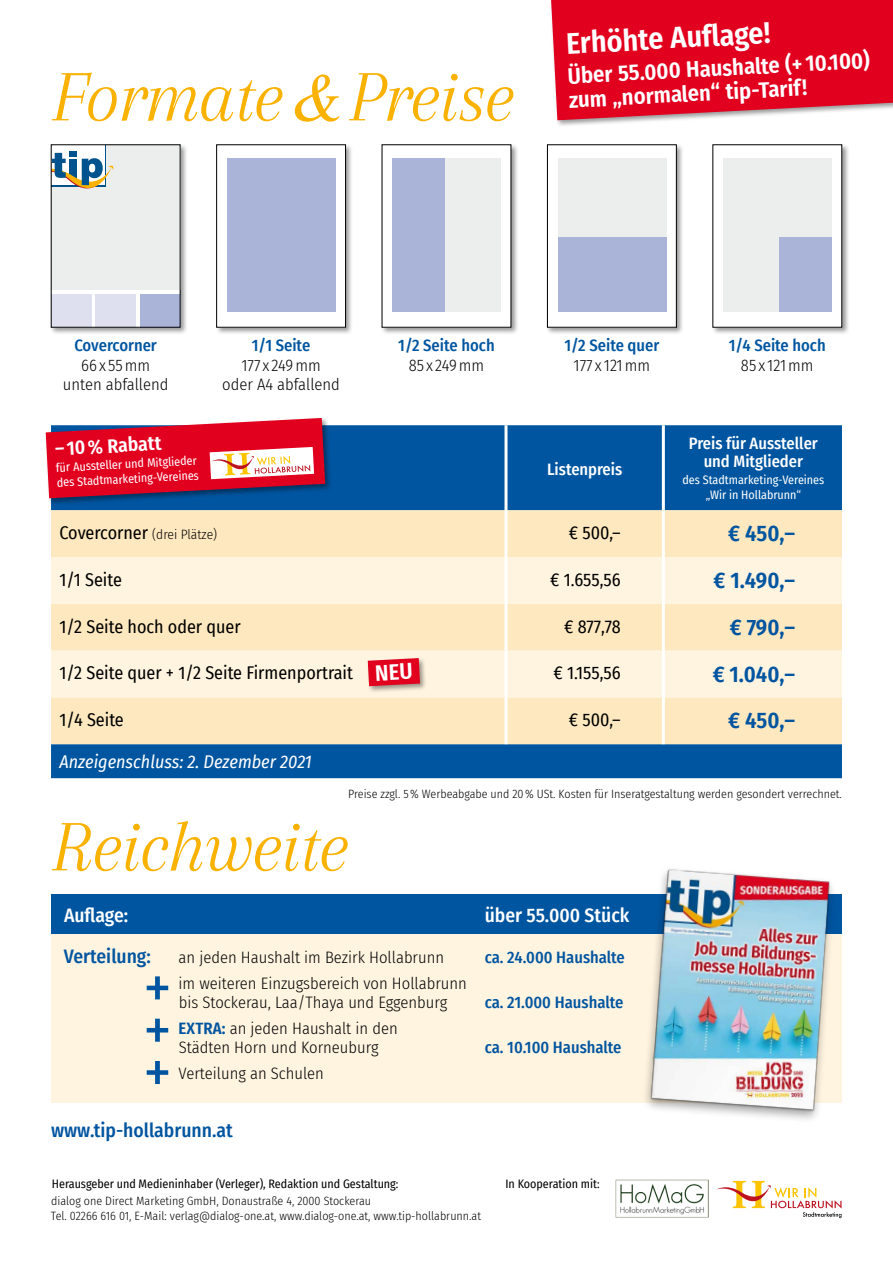
<style>
.page{position:relative;width:893px;height:1263px;background:#fff}
.page>*{position:absolute;margin:0;border:0;box-sizing:border-box;transform-origin:0 0}
.t1{font:italic 75px "Arapey";letter-spacing:-.02em;color:#f9b200}
.t2{font:600 30px "Fira Sans Condensed";color:#fff}
.t3{font:600 22.5px/24px "Fira Sans Condensed";color:#fff}
.t4{font:600 22.5px "Fira Sans Condensed";color:#0055a0}
.t5{font:500 19.5px "Fira Sans Condensed";color:#0055a0}
.t6{font:500 19.5px "Fira Sans Condensed";color:#fff}
.t7{font:600 19.5px "Fira Sans Condensed";color:#fff}
.t8{font:18px "Fira Sans Condensed";color:#000}
.t9{font:italic 18px "Fira Sans Condensed";color:#fff}
.t10{font:300 16.5px/19.5px "Fira Sans Condensed";color:#000;text-align:center}
.t11{font:500 16.5px "Fira Sans Condensed";color:#0055a0}
.t12{font:500 16.5px/18px "Fira Sans Condensed";color:#fff;text-align:center}
.t13{font:300 13.5px "Fira Sans Condensed";letter-spacing:-.005em;color:#000}
.t14{font:300 12px/15px "Fira Sans Condensed";color:#000}
.t15{font:12px/15px "Fira Sans Condensed";color:#fff;text-align:center}
.t16{font:12px "Fira Sans Condensed";color:#000}
.s1{font-family:"Times";font-size:69px}
.s2{font-weight:400;font-size:18px}
.s3{font-weight:600;color:#0055a0}
</style>
<div class="page">
<div style="left:49px;top:143px;width:139px;height:192px;background:#000;opacity:.4"></div>
<div style="left:51px;top:145px;width:129px;height:182px;background:#fff"></div>
<div style="left:51px;top:294px;width:41px;height:33px;background:#dee0f0"></div>
<div style="left:95px;top:294px;width:41px;height:33px;background:#dee0f0"></div>
<div style="left:140px;top:294px;width:40px;height:33px;background:#a9b4d8"></div>
<div style="left:51px;top:145px;width:129px;height:145px;background:#eceded"></div>
<div style="left:51px;top:145px;width:53px;height:40px;background:#fff"></div>
<div style="left:69px;top:151px;width:8px;height:6px;background:#00538d"></div>
<svg style="left:53px;top:153px;width:60px;height:36px"></svg>
<div style="left:215px;top:143px;width:139px;height:192px;background:#000;opacity:.4"></div>
<div style="left:217px;top:145px;width:129px;height:182px;background:#fff"></div>
<div style="left:216px;top:145px;width:130px;height:182px;border:1px solid #000"></div>
<div style="left:227px;top:159px;width:109px;height:153px;background:#a9b4d8"></div>
<div style="left:380px;top:143px;width:139px;height:192px;background:#000;opacity:.4"></div>
<div style="left:382px;top:145px;width:129px;height:182px;background:#fff"></div>
<div style="left:392px;top:159px;width:109px;height:153px;background:#eceded"></div>
<div style="left:392px;top:159px;width:53px;height:153px;background:#a9b4d8"></div>
<div style="left:546px;top:143px;width:138px;height:192px;background:#000;opacity:.4"></div>
<div style="left:547px;top:145px;width:129px;height:182px;background:#fff"></div>
<div style="left:558px;top:159px;width:109px;height:153px;background:#eceded"></div>
<div style="left:558px;top:238px;width:109px;height:74px;background:#a9b4d8"></div>
<div style="left:711px;top:143px;width:139px;height:192px;background:#000;opacity:.4"></div>
<div style="left:713px;top:145px;width:129px;height:182px;background:#fff"></div>
<div style="left:723px;top:159px;width:109px;height:153px;background:#eceded"></div>
<div style="left:780px;top:238px;width:52px;height:74px;background:#a9b4d8"></div>
<div style="left:51px;top:425px;width:791px;height:353px;background:#0055a0"></div>
<div style="left:51px;top:510px;width:791px;height:234px;background:#fee8bf"></div>
<svg style="left:51px;top:557px;width:791px;height:140px;background:#feefd4"></svg>
<hr style="left:504px;top:510px;width:3px;height:47px;background:#fff">
<hr style="left:662px;top:510px;width:3px;height:47px;background:#fff">
<hr style="left:504px;top:557px;width:3px;height:47px;background:#fff">
<hr style="left:662px;top:557px;width:3px;height:47px;background:#fff">
<hr style="left:504px;top:604px;width:3px;height:47px;background:#fff">
<hr style="left:662px;top:604px;width:3px;height:47px;background:#fff">
<hr style="left:504px;top:651px;width:3px;height:46px;background:#fff">
<hr style="left:662px;top:651px;width:3px;height:46px;background:#fff">
<hr style="left:504px;top:697px;width:3px;height:47px;background:#fff">
<hr style="left:662px;top:697px;width:3px;height:47px;background:#fff">
<hr style="left:504px;top:425px;width:3px;height:85px;background:#fff">
<hr style="left:662px;top:425px;width:3px;height:85px;background:#fff">
<div style="left:44px;top:416px;width:289px;height:90px;background:#000;opacity:.4"></div>
<div style="left:548px;top:0;width:345px;height:128px;background:#000;opacity:.4"></div>
<svg style="left:551px;top:0;width:342px;height:120px;background:#e1122e"></svg>
<svg style="left:46px;top:418px;width:279px;height:80px"></svg>
<div style="left:366px;top:657px;width:61px;height:36px;background:#000;opacity:.4"></div>
<img style="left:616px;top:1179px;width:92px;height:39px">
<div style="left:716px;top:1179px;width:128px;height:40px;background:linear-gradient(to bottom,#fff,#fff)"></div>
<svg style="left:716px;top:1181px;width:125px;height:37px"></svg>
<div style="left:51px;top:894px;width:791px;height:208px;background:#fff4e0"></div>
<div style="left:51px;top:894px;width:791px;height:40px;background:#0055a0"></div>
<svg style="left:147px;top:976px;width:21px;height:23px"></svg>
<svg style="left:147px;top:1019px;width:21px;height:23px"></svg>
<svg style="left:147px;top:1061px;width:21px;height:23px"></svg>
<img style="left:643px;top:869px;width:196px;height:251px">
<svg style="left:368px;top:658px;width:52px;height:28px"></svg>
<h1 class="t1" style="left:51px;top:56px;width:465px">Formate<span class="s1">&amp;</span>Preise</h1>
<h2 class="t2" style="left:565px;top:19px;width:206px;rotate:-3deg">Erhöhte Auflage!</h2>
<h3 class="t3" style="left:567px;top:63px;width:304px;rotate:-3deg">Über 55.000 Haushalte (+ 10.100) zum „normalen“ tip-Tarif!</h3>
<p class="t11" style="left:74px;top:332px;width:84px">Covercorner</p>
<p class="t10" style="left:63px;top:355px;width:107px">66x55mm unten abfallend</p>
<p class="t7" style="left:54px;top:433px;width:108px;rotate:-3deg">– 10% Rabatt</p>
<p class="t15" style="left:56px;top:460px;width:144px;text-align:left;rotate:-3deg">für Aussteller und Mitglieder des Stadtmarketing-Vereines</p>
<p class="t11" style="left:252px;top:332px;width:60px">1/1 Seite</p>
<p class="t10" style="left:222px;top:355px;width:119px">177 x 249mm<br>oder A4 abfallend</p>
<p class="t11" style="left:398px;top:332px;width:98px">1/2 Seite hoch</p>
<p class="t10" style="left:409px;top:355px;width:77px">85 x 249mm</p>
<p class="t11" style="left:564px;top:332px;width:96px">1/2 Seite quer</p>
<p class="t10" style="left:574px;top:355px;width:78px">177 x 121mm</p>
<p class="t11" style="left:729px;top:332px;width:98px">1/4 Seite hoch</p>
<p class="t10" style="left:741px;top:355px;width:74px">85 x 121mm</p>
<p class="t12" style="left:547px;top:460px;width:77px">Listenpreis</p>
<p class="t12" style="left:689px;top:434px;width:130px">Preis für Aussteller und Mitglieder</p>
<p class="t15" style="left:682px;top:472px;width:143px">des Stadtmarketing-Vereines „Wir in Hollabrunn“</p>
<p class="t13" style="left:60px;top:525px;width:159px"><span class="s2">Covercorner</span> (drei Plätze)</p>
<p class="t8" style="left:569px;top:519px;width:54px">€ 500,–</p>
<h3 class="t4" style="left:728px;top:515px;width:68px">€ 450,–</h3>
<p class="t8" style="left:60px;top:566px;width:64px">1/1 Seite</p>
<p class="t8" style="left:550px;top:566px;width:72px">€ 1.655,56</p>
<h3 class="t4" style="left:714px;top:562px;width:83px">€ 1.490,–</h3>
<p class="t8" style="left:60px;top:613px;width:183px">1/2 Seite hoch oder quer</p>
<p class="t8" style="left:564px;top:613px;width:58px">€ 877,78</p>
<h3 class="t4" style="left:730px;top:608px;width:67px">€ 790,–</h3>
<p class="t8" style="left:60px;top:660px;width:295px">1/2 Seite quer + 1/2 Seite Firmenportrait</p>
<p class="t8" style="left:554px;top:660px;width:69px">€ 1.155,56</p>
<h3 class="t4" style="left:713px;top:655px;width:84px">€ 1.040,–</h3>
<p class="t8" style="left:60px;top:706px;width:66px">1/4 Seite</p>
<p class="t8" style="left:569px;top:706px;width:54px">€ 500,–</p>
<h3 class="t4" style="left:728px;top:702px;width:68px">€ 450,–</h3>
<p class="t9" style="left:60px;top:748px;width:254px">Anzeigenschluss: 2. Dezember 2021</p>
<p class="t14" style="left:348px;top:787px;width:495px">Preise zzgl. 5% Werbeabgabe und 20% USt. Kosten für Inseratgestaltung werden gesondert verrechnet.</p>
<h1 class="t1" style="left:51px;top:806px;width:299px">Reichweite</h1>
<p class="t6" style="left:64px;top:899px;width:66px">Auflage:</p>
<p class="t6" style="left:485px;top:899px;width:146px">über 55.000 Stück</p>
<p class="t5" style="left:64px;top:940px;width:89px">Verteilung:</p>
<p class="t10" style="left:179px;top:947px;width:267px">an jeden Haushalt im Bezirk Hollabrunn</p>
<p class="t11" style="left:485px;top:944px;width:142px">ca. 24.000 Haushalte</p>
<p class="t10" style="left:179px;top:973px;width:290px;text-align:left">im weiteren Einzugsbereich von Hollabrunn bis Stockerau, Laa/Thaya und Eggenburg</p>
<p class="t11" style="left:485px;top:989px;width:140px">ca. 21.000 Haushalte</p>
<p class="t10" style="left:179px;top:1018px;width:221px;text-align:left"><span class="s3">EXTRA:</span> an jeden Haushalt in den<br>Städten Horn und Korneuburg</p>
<p class="t10" style="left:179px;top:1064px;width:147px">Verteilung an Schulen</p>
<p class="t5" style="left:51px;top:1114px;width:183px">www.tip-hollabrunn.at</p>
<p class="t11" style="left:485px;top:1034px;width:138px">ca. 10.100 Haushalte</p>
<p class="t16" style="left:52px;top:1175px;width:348px">Herausgeber und Medieninhaber (Verleger), Redaktion und Gestaltung:</p>
<p class="t14" style="left:51px;top:1193px;width:432px">dialog one Direct Marketing GmbH, Donaustraße 4, 2000 Stockerau<br>Tel. 02266 616 01, E-Mail: verlag@dialog-one.at, www.dialog-one.at, www.tip-hollabrunn.at</p>
<p class="t16" style="left:505px;top:1175px;width:96px">In Kooperation mit:</p>
</div>
